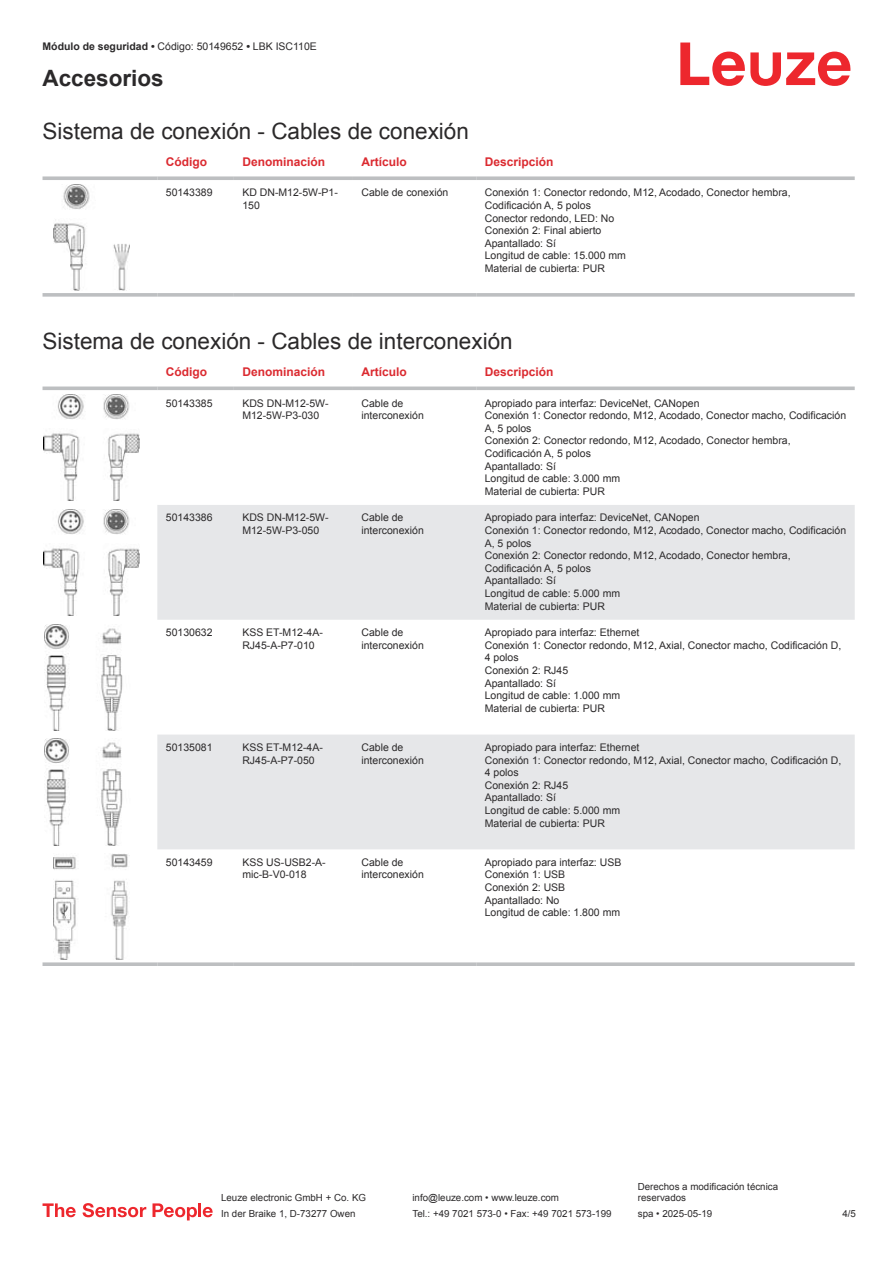
<style>
.page{position:relative;width:893px;height:1263px;background:#fff}
.page>*{position:absolute;margin:0;border:0;box-sizing:border-box;transform-origin:0 0}
.t1{font:22.5px "Arial";color:#2b292a}
.t2{font:700 22.5px "Arial";color:#2b292a}
.t3{font:700 12px "Arial";color:#db2a30}
.t4{font:10.5px/12.6px "Arial";color:#2b292a}
.t5{font:9.75px/11.7px "Arial";color:#2b292a}
.s1{font-weight:700}
</style>
<div class="page">
<svg style="left:680px;top:43px;width:170px;height:43px"></svg>
<svg style="left:43px;top:176px;width:114px;height:4px"></svg>
<svg style="left:157px;top:176px;width:77px;height:4px"></svg>
<svg style="left:234px;top:176px;width:119px;height:4px"></svg>
<svg style="left:353px;top:176px;width:123px;height:4px"></svg>
<svg style="left:476px;top:176px;width:379px;height:4px;background:#c4c6c8"></svg>
<svg style="left:43px;top:293px;width:114px;height:4px"></svg>
<svg style="left:157px;top:293px;width:77px;height:4px"></svg>
<svg style="left:234px;top:293px;width:119px;height:4px"></svg>
<svg style="left:353px;top:293px;width:123px;height:4px"></svg>
<svg style="left:476px;top:293px;width:379px;height:4px;background:#c3c5c7"></svg>
<img style="left:53px;top:184px;width:77px;height:107px">
<svg style="left:157px;top:505px;width:698px;height:344px;fill:#e6e7e9"></svg>
<svg style="left:43px;top:386px;width:114px;height:4px"></svg>
<svg style="left:157px;top:386px;width:77px;height:4px"></svg>
<svg style="left:234px;top:386px;width:119px;height:4px"></svg>
<svg style="left:353px;top:386px;width:123px;height:4px"></svg>
<svg style="left:476px;top:386px;width:379px;height:4px;background:#c5c7c9"></svg>
<svg style="left:43px;top:962px;width:114px;height:4px"></svg>
<svg style="left:157px;top:962px;width:77px;height:4px"></svg>
<svg style="left:234px;top:962px;width:119px;height:4px"></svg>
<svg style="left:353px;top:962px;width:123px;height:4px"></svg>
<svg style="left:476px;top:962px;width:379px;height:4px;background:#c4c5c7"></svg>
<img style="left:43px;top:394px;width:97px;height:107px">
<img style="left:43px;top:509px;width:97px;height:106px">
<img style="left:45px;top:624px;width:78px;height:106px">
<img style="left:45px;top:739px;width:78px;height:106px">
<img style="left:53px;top:854px;width:77px;height:106px">
<svg style="left:43px;top:1203px;width:33px;height:14px"></svg>
<svg style="left:83px;top:1203px;width:63px;height:14px"></svg>
<svg style="left:153px;top:1203px;width:44px;height:17px"></svg>
<hr style="left:198px;top:1203px;width:3px;height:14px;background:#ed272d">
<svg style="left:203px;top:1207px;width:10px;height:10px"></svg>
<p class="t4" style="left:43px;top:41px;width:276px"><span class="s1">Módulo de seguridad •</span> Código: 50149652 <span class="s1">•</span> LBK ISC110E</p>
<h1 class="t2" style="left:43px;top:70px;width:123px">Accesorios</h1>
<h1 class="t1" style="left:43px;top:123px;width:428px">Sistema de conexión - Cables de conexión</h1>
<p class="t3" style="left:166px;top:157px;width:43px">Código</p>
<p class="t3" style="left:242px;top:157px;width:84px">Denominación</p>
<p class="t3" style="left:361px;top:157px;width:47px">Artículo</p>
<p class="t3" style="left:485px;top:157px;width:70px">Descripción</p>
<p class="t4" style="left:166px;top:187px;width:48px">50143389</p>
<p class="t4" style="left:242px;top:187px;width:97px">KD DN-M12-5W-P1-<br>150</p>
<p class="t4" style="left:361px;top:187px;width:88px">Cable de conexión</p>
<p class="t4" style="left:485px;top:187px;width:307px">Conexión 1: Conector redondo, M12, Acodado, Conector hembra,<br>Codificación A, 5 polos<br>Conector redondo, LED: No<br>Conexión 2: Final abierto<br>Apantallado: Sí<br>Longitud de cable: 15.000 mm<br>Material de cubierta: PUR</p>
<h1 class="t1" style="left:43px;top:333px;width:472px">Sistema de conexión - Cables de interconexión</h1>
<p class="t3" style="left:166px;top:367px;width:43px">Código</p>
<p class="t3" style="left:242px;top:367px;width:84px">Denominación</p>
<p class="t3" style="left:361px;top:367px;width:47px">Artículo</p>
<p class="t3" style="left:485px;top:367px;width:70px">Descripción</p>
<p class="t4" style="left:166px;top:397px;width:48px">50143385</p>
<p class="t4" style="left:242px;top:397px;width:88px">KDS DN-M12-5W-<br>M12-5W-P3-030</p>
<p class="t4" style="left:361px;top:397px;width:64px">Cable de interconexión</p>
<p class="t4" style="left:485px;top:397px;width:363px">Apropiado para interfaz: DeviceNet, CANopen<br>Conexión 1: Conector redondo, M12, Acodado, Conector macho, Codificación A, 5 polos<br>Conexión 2: Conector redondo, M12, Acodado, Conector hembra, Codificación A, 5 polos<br>Apantallado: Sí<br>Longitud de cable: 3.000 mm<br>Material de cubierta: PUR</p>
<p class="t4" style="left:166px;top:512px;width:48px">50143386</p>
<p class="t4" style="left:242px;top:512px;width:88px">KDS DN-M12-5W-<br>M12-5W-P3-050</p>
<p class="t4" style="left:361px;top:512px;width:64px">Cable de interconexión</p>
<p class="t4" style="left:485px;top:512px;width:363px">Apropiado para interfaz: DeviceNet, CANopen<br>Conexión 1: Conector redondo, M12, Acodado, Conector macho, Codificación A, 5 polos<br>Conexión 2: Conector redondo, M12, Acodado, Conector hembra, Codificación A, 5 polos<br>Apantallado: Sí<br>Longitud de cable: 5.000 mm<br>Material de cubierta: PUR</p>
<p class="t4" style="left:166px;top:627px;width:48px">50130632</p>
<p class="t4" style="left:242px;top:627px;width:82px">KSS ET-M12-4A-<br>RJ45-A-P7-010</p>
<p class="t4" style="left:361px;top:627px;width:64px">Cable de interconexión</p>
<p class="t4" style="left:485px;top:627px;width:358px">Apropiado para interfaz: Ethernet<br>Conexión 1: Conector redondo, M12, Axial, Conector macho, Codificación D,<br>4 polos<br>Conexión 2: RJ45<br>Apantallado: Sí<br>Longitud de cable: 1.000 mm<br>Material de cubierta: PUR</p>
<p class="t4" style="left:166px;top:742px;width:48px">50135081</p>
<p class="t4" style="left:242px;top:742px;width:82px">KSS ET-M12-4A-<br>RJ45-A-P7-050</p>
<p class="t4" style="left:361px;top:742px;width:64px">Cable de interconexión</p>
<p class="t4" style="left:485px;top:742px;width:358px">Apropiado para interfaz: Ethernet<br>Conexión 1: Conector redondo, M12, Axial, Conector macho, Codificación D,<br>4 polos<br>Conexión 2: RJ45<br>Apantallado: Sí<br>Longitud de cable: 5.000 mm<br>Material de cubierta: PUR</p>
<p class="t4" style="left:166px;top:857px;width:48px">50143459</p>
<p class="t4" style="left:242px;top:857px;width:85px">KSS US-USB2-A&shy;mic-B-V0-018</p>
<p class="t4" style="left:361px;top:857px;width:64px">Cable de interconexión</p>
<p class="t4" style="left:485px;top:857px;width:138px">Apropiado para interfaz: USB<br>Conexión 1: USB<br>Conexión 2: USB<br>Apantallado: No<br>Longitud de cable: 1.800 mm</p>
<p class="t5" style="left:221px;top:1193px;width:146px">Leuze electronic GmbH + Co. KG</p>
<p class="t5" style="left:412px;top:1193px;width:148px">info@leuze.com • www.leuze.com</p>
<p class="t5" style="left:638px;top:1181px;width:142px">Derechos a modificación técnica reservados</p>
<p class="t5" style="left:221px;top:1209px;width:136px">In der Braike 1, D-73277 Owen</p>
<p class="t5" style="left:412px;top:1209px;width:201px">Tel.: +49 7021 573-0 • Fax: +49 7021 573-199</p>
<p class="t5" style="left:638px;top:1209px;width:76px">spa • 2025-05-19</p>
<p class="t5" style="left:842px;top:1209px;width:15px">4 /5</p>
</div>
